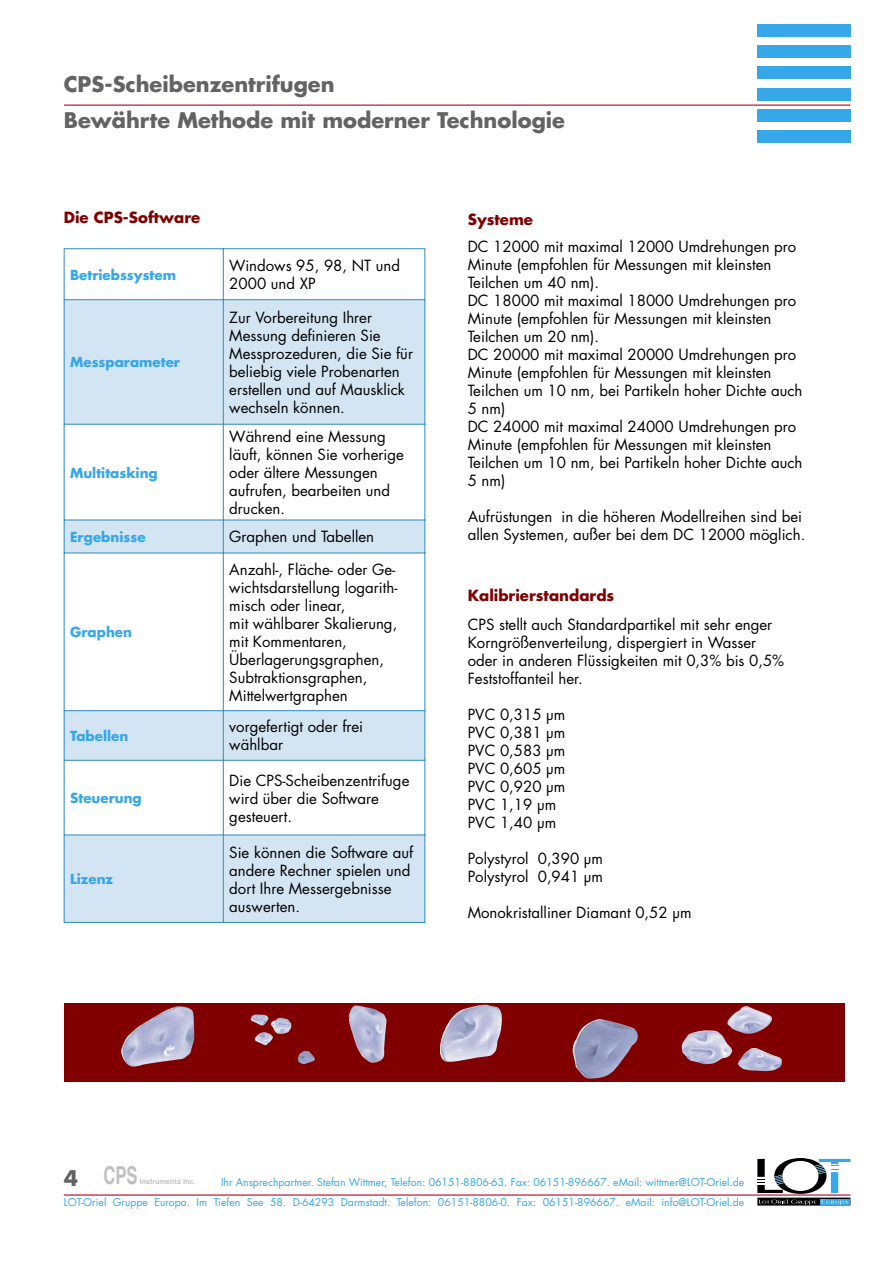
<style>
.page{position:relative;width:893px;height:1263px;background:#fff}
.page>*{position:absolute;margin:0;border:0;box-sizing:border-box;transform-origin:0 0}
.t1{font:700 24.75px "Helvetica";color:#c0c0c0;scale:.67 1}
.t2{font:700 21px/36px "Futura";color:#636363}
.Fließtext{font:15px/18px "Futura";color:#000}
.Tabelle{font:15px/18px "Futura";color:#000}
.Unterüberschrift{font:700 15px "Futura";color:#800000}
.Tabelle-2{font:700 13.5px "Futura";color:#36a7e9}
.t3{font:10.5px "Futura";color:#36a7e9}
.t4{font:700 7.2px "Helvetica";color:#c0c0c0}
</style>
<div class="page">
<div style="left:757px;top:24px;width:93px;height:13px;background:#36a7e9"></div>
<div style="left:757px;top:45px;width:93px;height:13px;background:#36a7e9"></div>
<div style="left:757px;top:66px;width:93px;height:13px;background:#36a7e9"></div>
<div style="left:757px;top:88px;width:93px;height:13px;background:#36a7e9"></div>
<div style="left:757px;top:109px;width:93px;height:13px;background:#36a7e9"></div>
<div style="left:757px;top:130px;width:93px;height:13px;background:#36a7e9"></div>
<hr style="left:64px;top:105px;width:786px;height:1px;background:#be0027">
<hr style="left:64px;top:1194px;width:786px;height:1px;background:#be0027">
<svg style="left:757px;top:1158px;width:93px;height:47px"></svg>
<svg style="left:65px;top:300px;width:359px;height:622px"></svg>
<hr style="left:64px;top:248px;width:159px;height:1px;background:#2f8cc2">
<hr style="left:64px;top:249px;width:1px;height:50px;background:#2f8cc2">
<hr style="left:224px;top:248px;width:201px;height:1px;background:#2f8cc2">
<hr style="left:223px;top:248px;width:1px;height:51px;background:#2f8cc2">
<hr style="left:424px;top:249px;width:1px;height:50px;background:#2f8cc2">
<hr style="left:64px;top:299px;width:160px;height:1px;background:#2f8cc2">
<hr style="left:64px;top:300px;width:1px;height:124px;background:#2f8cc2">
<hr style="left:224px;top:299px;width:201px;height:1px;background:#2f8cc2">
<hr style="left:223px;top:300px;width:1px;height:124px;background:#2f8cc2">
<hr style="left:424px;top:300px;width:1px;height:124px;background:#2f8cc2">
<hr style="left:64px;top:424px;width:160px;height:1px;background:#2f8cc2">
<hr style="left:64px;top:425px;width:1px;height:95px;background:#2f8cc2">
<hr style="left:224px;top:424px;width:201px;height:1px;background:#2f8cc2">
<hr style="left:223px;top:425px;width:1px;height:95px;background:#2f8cc2">
<hr style="left:424px;top:425px;width:1px;height:95px;background:#2f8cc2">
<hr style="left:64px;top:520px;width:160px;height:1px;background:#2f8cc2">
<hr style="left:64px;top:520px;width:1px;height:33px;background:#2f8cc2">
<hr style="left:224px;top:520px;width:201px;height:1px;background:#2f8cc2">
<hr style="left:223px;top:520px;width:1px;height:33px;background:#2f8cc2">
<hr style="left:424px;top:520px;width:1px;height:33px;background:#2f8cc2">
<hr style="left:64px;top:553px;width:160px;height:1px;background:#2f8cc2">
<hr style="left:64px;top:553px;width:1px;height:157px;background:#2f8cc2">
<hr style="left:224px;top:553px;width:201px;height:1px;background:#2f8cc2">
<hr style="left:223px;top:553px;width:1px;height:157px;background:#2f8cc2">
<hr style="left:424px;top:553px;width:1px;height:157px;background:#2f8cc2">
<hr style="left:64px;top:710px;width:160px;height:1px;background:#2f8cc2">
<hr style="left:64px;top:711px;width:1px;height:49px;background:#2f8cc2">
<hr style="left:224px;top:710px;width:201px;height:1px;background:#2f8cc2">
<hr style="left:223px;top:711px;width:1px;height:49px;background:#2f8cc2">
<hr style="left:424px;top:711px;width:1px;height:49px;background:#2f8cc2">
<hr style="left:64px;top:760px;width:160px;height:1px;background:#2f8cc2">
<hr style="left:64px;top:761px;width:1px;height:74px;background:#2f8cc2">
<hr style="left:224px;top:760px;width:201px;height:1px;background:#2f8cc2">
<hr style="left:223px;top:761px;width:1px;height:74px;background:#2f8cc2">
<hr style="left:424px;top:761px;width:1px;height:74px;background:#2f8cc2">
<hr style="left:64px;top:835px;width:160px;height:1px;background:#2f8cc2">
<hr style="left:64px;top:835px;width:1px;height:87px;background:#2f8cc2">
<hr style="left:224px;top:835px;width:201px;height:1px;background:#2f8cc2">
<hr style="left:223px;top:835px;width:1px;height:88px;background:#2f8cc2">
<hr style="left:424px;top:835px;width:1px;height:87px;background:#2f8cc2">
<hr style="left:64px;top:922px;width:159px;height:1px;background:#2f8cc2">
<hr style="left:224px;top:922px;width:201px;height:1px;background:#2f8cc2">
<div style="left:64px;top:1003px;width:780px;height:78px;background:#800000"></div>
<img style="left:681px;top:1006px;width:101px;height:65px">
<img style="left:250px;top:1014px;width:65px;height:50px">
<img style="left:121px;top:1006px;width:96px;height:76px">
<img style="left:440px;top:1004px;width:62px;height:58px">
<img style="left:519px;top:1019px;width:119px;height:63px">
<img style="left:348px;top:1005px;width:39px;height:58px">
<h2 class="t2" style="left:64px;top:65px;width:503px">CPS-Scheibenzentrifugen<br>Bewährte Methode mit moderner Technologie</h2>
<p class="Unterüberschrift" style="left:64px;top:206px;width:138px">Die CPS-Software</p>
<p class="Tabelle-2" style="left:70px;top:265px;width:107px">Betriebssystem</p>
<p class="Tabelle" style="left:229px;top:256px;width:172px">Windows 95, 98, NT und<br>2000 und XP</p>
<p class="Tabelle-2" style="left:70px;top:353px;width:111px">Messparameter</p>
<p class="Tabelle-2" style="left:70px;top:463px;width:89px">Multitasking</p>
<p class="Tabelle" style="left:229px;top:308px;width:185px">Zur Vorbereitung Ihrer<br>Messung definieren Sie<br>Messprozeduren, die Sie für beliebig viele Probenarten erstellen und auf Mausklick wechseln können.</p>
<p class="Tabelle" style="left:229px;top:427px;width:176px">Während eine Messung läuft, können Sie vorherige oder ältere Messungen aufrufen, bearbeiten und drucken.</p>
<p class="Tabelle-2" style="left:70px;top:527px;width:77px">Ergebnisse</p>
<p class="Tabelle" style="left:229px;top:528px;width:146px">Graphen und Tabellen</p>
<p class="Tabelle-2" style="left:70px;top:623px;width:63px">Graphen</p>
<p class="Tabelle" style="left:229px;top:560px;width:170px">Anzahl-, Fläche- oder Ge&shy;wichtsdarstellung logarith&shy;misch oder linear,</p>
<p class="Tabelle" style="left:229px;top:614px;width:169px">mit wählbarer Skalierung,</p>
<p class="Tabelle" style="left:229px;top:632px;width:119px">mit Kommentaren,</p>
<p class="Tabelle" style="left:229px;top:650px;width:156px">Überlagerungsgraphen,<br>Subtraktionsgraphen,<br>Mittelwertgraphen</p>
<p class="Tabelle-2" style="left:70px;top:726px;width:60px">Tabellen</p>
<p class="Tabelle" style="left:229px;top:718px;width:135px">vorgefertigt oder frei wählbar</p>
<p class="Tabelle-2" style="left:70px;top:788px;width:73px">Steuerung</p>
<p class="Tabelle-2" style="left:70px;top:870px;width:45px">Lizenz</p>
<p class="Tabelle" style="left:229px;top:771px;width:182px">Die CPS-Scheibenzentrifuge wird über die Software gesteuert.</p>
<p class="Tabelle" style="left:229px;top:843px;width:185px">Sie können die Software auf andere Rechner spielen und dort Ihre Messergebnisse auswerten.</p>
<p class="Unterüberschrift" style="left:468px;top:209px;width:67px">Systeme</p>
<p class="Fließtext" style="left:468px;top:237px;width:330px">DC 12000 mit maximal 12000 Umdrehungen pro<br>Minute (empfohlen für Messungen mit kleinsten<br>Teilchen um 40 nm).</p>
<p class="Fließtext" style="left:468px;top:291px;width:330px">DC 18000 mit maximal 18000 Umdrehungen pro<br>Minute (empfohlen für Messungen mit kleinsten<br>Teilchen um 20 nm).</p>
<p class="Fließtext" style="left:468px;top:345px;width:336px">DC 20000 mit maximal 20000 Umdrehungen pro Minute (empfohlen für Messungen mit kleinsten Teilchen um 10 nm, bei Partikeln hoher Dichte auch 5 nm)</p>
<p class="Fließtext" style="left:468px;top:417px;width:336px">DC 24000 mit maximal 24000 Umdrehungen pro Minute (empfohlen für Messungen mit kleinsten Teilchen um 10 nm, bei Partikeln hoher Dichte auch 5 nm)</p>
<p class="Fließtext" style="left:468px;top:507px;width:339px">Aufrüstungen in die höheren Modellreihen sind bei allen Systemen, außer bei dem DC 12000 möglich.</p>
<p class="Unterüberschrift" style="left:468px;top:585px;width:148px">Kalibrierstandards</p>
<p class="Fließtext" style="left:468px;top:615px;width:318px">CPS stellt auch Standardpartikel mit sehr enger Korngrößenverteilung, dispergiert in Wasser oder in anderen Flüssigkeiten mit 0,3% bis 0,5% Feststoffanteil her.</p>
<p class="Fließtext" style="left:468px;top:705px;width:99px">PVC 0,315 µm</p>
<p class="Fließtext" style="left:468px;top:723px;width:99px">PVC 0,381 µm</p>
<p class="Fließtext" style="left:468px;top:741px;width:99px">PVC 0,583 µm</p>
<p class="Fließtext" style="left:468px;top:759px;width:99px">PVC 0,605 µm</p>
<p class="Fließtext" style="left:468px;top:777px;width:99px">PVC 0,920 µm</p>
<p class="Fließtext" style="left:468px;top:795px;width:90px">PVC 1,19 µm</p>
<p class="Fließtext" style="left:468px;top:813px;width:90px">PVC 1,40 µm</p>
<p class="Fließtext" style="left:468px;top:849px;width:137px">Polystyrol 0,390 µm</p>
<p class="Fließtext" style="left:468px;top:867px;width:137px">Polystyrol 0,941 µm</p>
<p class="Fließtext" style="left:468px;top:903px;width:225px">Monokristalliner Diamant 0,52 µm</p>
<h1 class="t1" style="left:64px;top:1159px;width:111px"><sub>4</sub> CPS</h1>
<p class="t4" style="left:140px;top:1177px;width:57px">Instruments Inc.</p>
<p class="t3" style="left:221px;top:1175px;width:525px">Ihr Ansprechpartner. Stefan Wittmer, Telefon: 06151-8806-63. Fax: 06151-896667. eMail: wittmer@LOT-Oriel.de</p>
<p class="t3" style="left:64px;top:1195px;width:682px">LOT-Oriel Gruppe Europa. Im Tiefen See 58. D-64293 Darmstadt. Telefon: 06151-8806-0. Fax: 06151-896667. eMail: info@LOT-Oriel.de</p>
</div>
